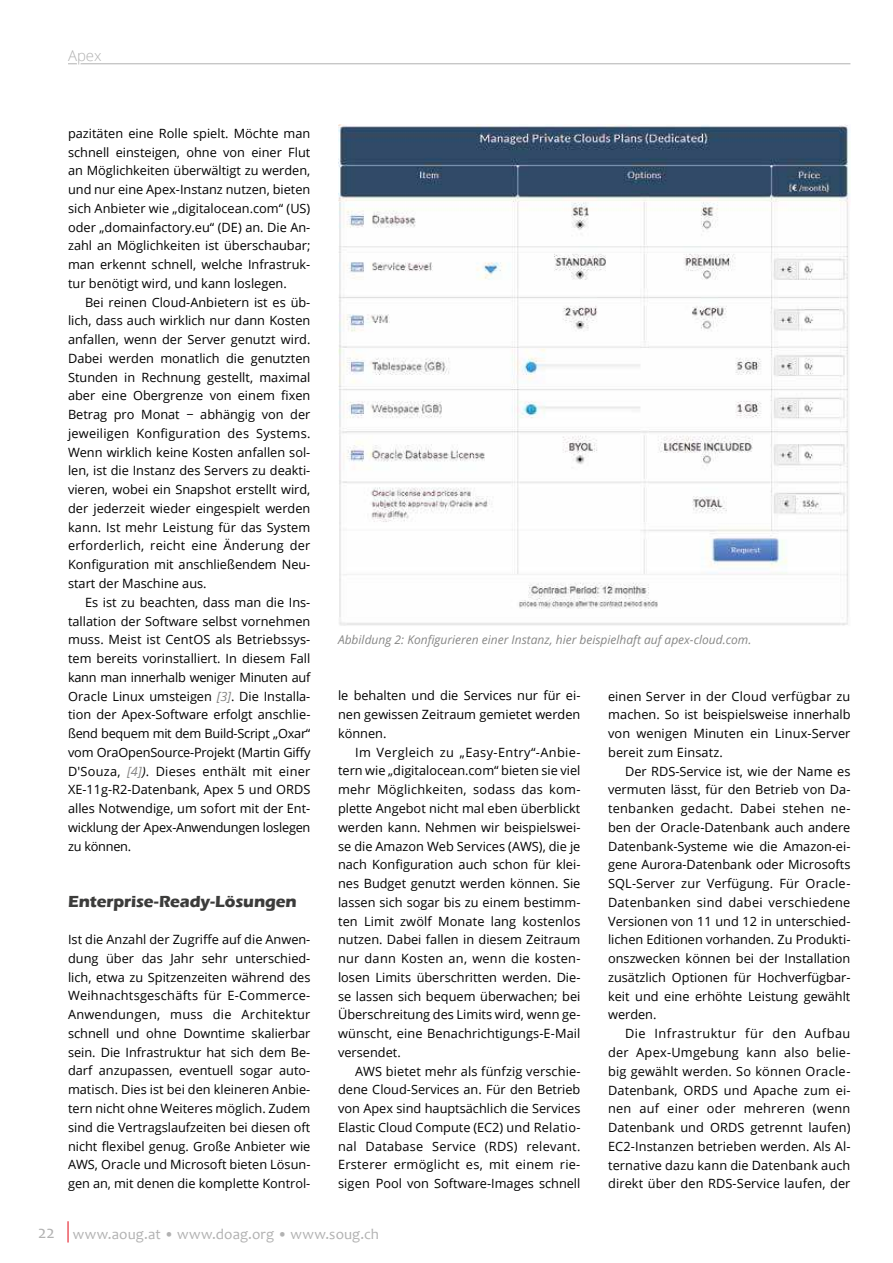
<style>
.page{position:relative;width:893px;height:1263px;background:#fff}
.page>*{position:absolute;margin:0;border:0;box-sizing:border-box;transform-origin:0 0}
.t1{font:700 16.5px "Eras ITC";letter-spacing:-.005em;color:#3c3c3b}
.t2{font:15px "Candara";letter-spacing:.01em;color:#b2b2b2}
.t3{font:300 15px "Open Sans";color:#b2b2b2}
.t4{font:12.75px/18.8px "Open Sans";color:#000;text-align:justify}
.t5{font:italic 12px "Open Sans";color:#878786}
.s1{font-style:italic;color:#878786}
.s2{font-style:italic}
.s3{font-size:18px}
</style>
<div class="page">
<svg style="left:68px;top:1221px;width:1px;height:21px"></svg>
<hr style="left:68px;top:64px;width:782px;height:1px;background:#b2b2b2">
<svg style="left:68px;top:63px;width:39px;height:2px"></svg>
<img style="left:338px;top:125px;width:512px;height:501px">
<p class="t3" style="left:68px;top:49px;width:35px">Apex</p>
<p class="t4" style="left:68px;top:123px;width:244px">pazitäten eine Rolle spielt. Möchte man schnell einsteigen, ohne von einer Flut an Möglichkeiten überwältigt zu werden, und nur eine Apex-Instanz nutzen, bieten sich Anbieter wie „digitalocean.com“ (US) oder „domainfactory.eu“ (DE) an. Die An&shy;zahl an Möglichkeiten ist überschaubar; man erkennt schnell, welche Infrastruk&shy;tur benötigt wird, und kann loslegen.</p>
<p class="t4" style="left:68px;top:292px;width:244px;text-indent:17px">Bei reinen Cloud-Anbietern ist es üb&shy;lich, dass auch wirklich nur dann Kosten anfallen, wenn der Server genutzt wird.<br>Dabei werden monatlich die genutzten Stunden in Rechnung gestellt, maximal aber eine Obergrenze von einem fixen Betrag pro Monat − abhängig von der jeweiligen Konfiguration des Systems.<br>Wenn wirklich keine Kosten anfallen sol&shy;len, ist die Instanz des Servers zu deakti&shy;vieren, wobei ein Snapshot erstellt wird, der jederzeit wieder eingespielt werden kann. Ist mehr Leistung für das System erforderlich, reicht eine Änderung der Konfiguration mit anschließendem Neu&shy;start der Maschine aus.</p>
<p class="t4" style="left:68px;top:592px;width:244px;text-indent:17px">Es ist zu beachten, dass man die Ins&shy;tallation der Software selbst vornehmen muss. Meist ist CentOS als Betriebssys&shy;tem bereits vorinstalliert. In diesem Fall kann man innerhalb weniger Minuten auf Oracle Linux umsteigen <span class="s1">[3]</span>. Die Installa&shy;tion der Apex-Software erfolgt anschlie&shy;ßend bequem mit dem Build-Script „Oxar“ vom OraOpenSource-Projekt (Martin Giffy D'Souza, <span class="s1">[4]</span><span class="s2">)</span>. Dieses enthält mit einer XE-11g-R2-Datenbank, Apex 5 und ORDS alles Notwendige, um sofort mit der Ent&shy;wicklung der Apex-Anwendungen loslegen zu können.</p>
<p class="t1" style="left:68px;top:894px;width:230px">Enterprise-Ready-Lösungen</p>
<p class="t4" style="left:68px;top:930px;width:244px">Ist die Anzahl der Zugriffe auf die Anwen&shy;dung über das Jahr sehr unterschied&shy;lich, etwa zu Spitzenzeiten während des Weihnachtsgeschäfts für E-Commerce-Anwendungen, muss die Architektur schnell und ohne Downtime skalierbar sein. Die Infrastruktur hat sich dem Be&shy;darf anzupassen, eventuell sogar auto&shy;matisch. Dies ist bei den kleineren Anbie&shy;tern nicht ohne Weiteres möglich. Zudem sind die Vertragslaufzeiten bei diesen oft nicht flexibel genug. Große Anbieter wie AWS, Oracle und Microsoft bieten Lösun&shy;gen an, mit denen die komplette Kontrol-</p>
<p class="t5" style="left:338px;top:631px;width:415px">Abbildung 2: Konfigurieren einer Instanz, hier beispielhaft auf apex-cloud.com.</p>
<p class="t4" style="left:338px;top:688px;width:244px">le behalten und die Services nur für ei&shy;nen gewissen Zeitraum gemietet werden können.</p>
<p class="t4" style="left:338px;top:742px;width:244px;text-indent:17px">Im Vergleich zu „Easy-Entry“-Anbie&shy;tern wie „digitalocean.com“ bieten sie viel mehr Möglichkeiten, sodass das kom&shy;plette Angebot nicht mal eben überblickt werden kann. Nehmen wir beispielswei&shy;se die Amazon Web Services (AWS), die je nach Konfiguration auch schon für klei&shy;nes Budget genutzt werden können. Sie lassen sich sogar bis zu einem bestimm&shy;ten Limit zwölf Monate lang kostenlos nutzen. Dabei fallen in diesem Zeitraum nur dann Kosten an, wenn die kosten&shy;losen Limits überschritten werden. Die&shy;se lassen sich bequem überwachen; bei Überschreitung des Limits wird, wenn ge&shy;wünscht, eine Benachrichtigungs-E-Mail versendet.</p>
<p class="t4" style="left:338px;top:1063px;width:244px;text-indent:17px">AWS bietet mehr als fünfzig verschie&shy;dene Cloud-Services an. Für den Betrieb von Apex sind hauptsächlich die Ser vices Elastic Cloud Compute (EC2) und Relatio&shy;nal Database Service (RDS) relevant.<br>Ersterer ermöglicht es, mit einem rie&shy;sigen Pool von Software-Images schnell</p>
<p class="t4" style="left:608px;top:686px;width:244px">einen Server in der Cloud verfügbar zu machen. So ist beispielsweise innerhalb von wenigen Minuten ein Linux-Server bereit zum Einsatz.</p>
<p class="t4" style="left:608px;top:761px;width:244px;text-indent:17px">Der RDS-Service ist, wie der Name es vermuten lässt, für den Betrieb von Da&shy;tenbanken gedacht. Dabei stehen ne&shy;ben der Oracle-Datenbank auch andere Datenbank-Systeme wie die Amazon-ei&shy;gene Aurora-Datenbank oder Microsofts SQL-Server zur Verfügung. Für Oracle-Datenbanken sind dabei verschiedene Versionen von 11 und 12 in unterschied&shy;lichen Editionen vorhanden. Zu Produkti&shy;onszwecken können bei der Installation zusätzlich Optionen für Hochverfügbar&shy;keit und eine erhöhte Leistung gewählt werden.</p>
<p class="t4" style="left:608px;top:1024px;width:244px;text-indent:17px">Die Infrastruktur für den Aufbau der Apex-Umgebung kann also belie&shy;big gewählt werden. So können Oracle-Datenbank, ORDS und Apache zum ei&shy;nen auf einer oder mehreren (wenn Datenbank und ORDS getrennt laufen)<br>EC2-Instanzen betrieben werden. Als Al&shy;ternative dazu kann die Datenbank auch direkt über den RDS-Service laufen, der</p>
<p class="t2" style="left:38px;top:1228px;width:342px"><span class="s3">22</span> www.aoug.at • www.doag.org • www.soug.ch</p>
</div>
